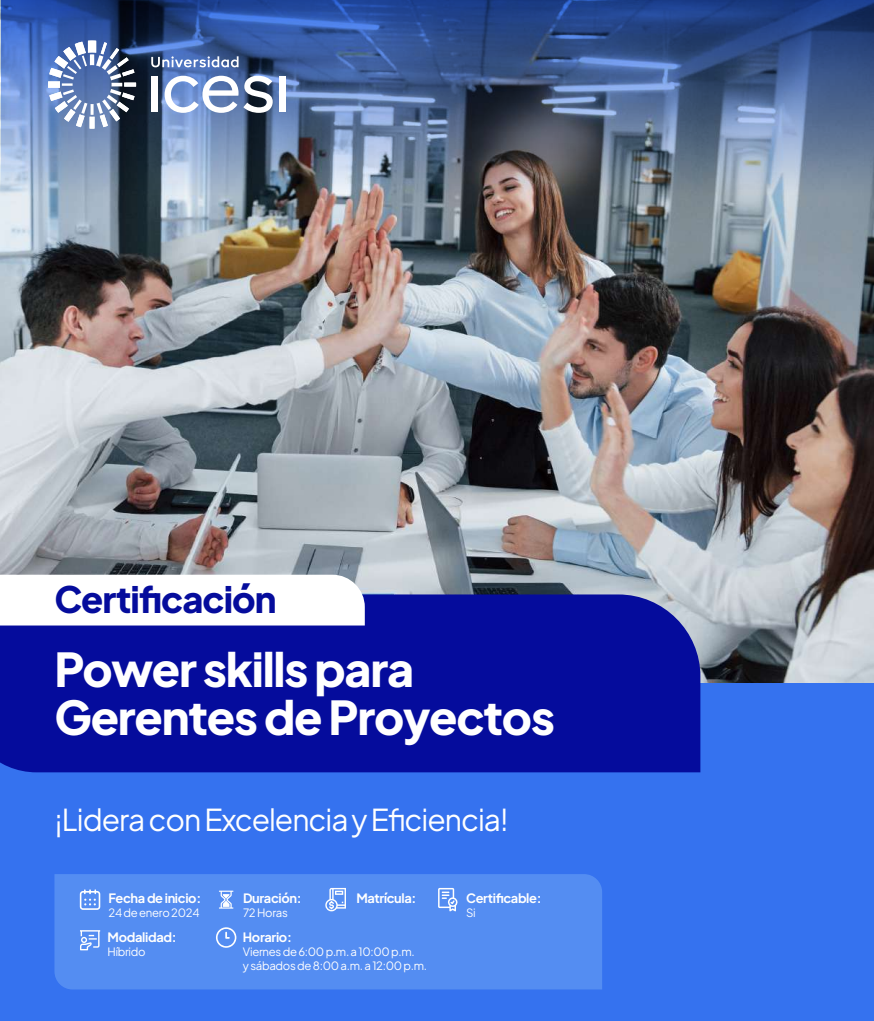
<style>
.page{position:relative;width:874px;height:1021px;background:#fff}
.page>*{position:absolute;margin:0;border:0;box-sizing:border-box;transform-origin:0 0}
.t1{font:800 46.5px/48px "Plus Jakarta Sans";letter-spacing:-.025em;color:#fff}
.t2{font:800 36.3px "Plus Jakarta Sans";letter-spacing:-.025em;color:#050c9c}
.t3{font:30px "Plus Jakarta Sans";letter-spacing:-.035em;color:#fff}
.t4{font:700 12.9px "Plus Jakarta Sans";letter-spacing:-.025em;color:#fff}
.t5{font:11.4px/13.6px "Plus Jakarta Sans";letter-spacing:-.025em;color:#fff}
</style>
<div class="page">
<img style="left:0;top:0;width:874px;height:683px">
<div style="left:0;top:683px;width:874px;height:337px;background:#3572ef"></div>
<img style="left:1px;top:0;width:873px;height:193px">
<div style="left:0;top:594px;width:700px;height:178px;background:#050c9c"></div>
<svg style="left:0;top:574px;width:365px;height:51px"></svg>
<div style="left:54px;top:874px;width:548px;height:115px;background:#548df2"></div>
<svg style="left:80px;top:889px;width:20px;height:20px"></svg>
<svg style="left:216px;top:927px;width:20px;height:20px"></svg>
<svg style="left:219px;top:890px;width:14px;height:18px"></svg>
<svg style="left:438px;top:887px;width:19px;height:24px"></svg>
<svg style="left:325px;top:887px;width:21px;height:24px"></svg>
<svg style="left:80px;top:929px;width:20px;height:21px"></svg>
<svg style="left:48px;top:41px;width:88px;height:88px"></svg>
<div style="left:151px;top:77px;width:6px;height:35px;background:#fff"></div>
<svg style="left:165px;top:76px;width:108px;height:37px"></svg>
<div style="left:280px;top:77px;width:6px;height:35px;background:#fff"></div>
<svg style="left:151px;top:56px;width:87px;height:11px"></svg>
<h2 class="t2" style="left:54px;top:566px;width:224px">Certificación</h2>
<h1 class="t1" style="left:54px;top:638px;width:502px">Power skills para<br>Gerentes de Proyectos</h1>
<h3 class="t3" style="left:54px;top:795px;width:455px">¡Lidera con Excelencia y Eficiencia!</h3>
<p class="t4" style="left:243px;top:886px;width:60px">Duración:</p>
<p class="t4" style="left:356px;top:886px;width:61px">Matrícula:</p>
<p class="t4" style="left:466px;top:886px;width:77px">Certificable:</p>
<p class="t4" style="left:109px;top:886px;width:94px">Fecha de inicio:</p>
<p class="t5" style="left:109px;top:904px;width:92px">24 de enero 2024</p>
<p class="t5" style="left:108px;top:943px;width:40px">Híbrido</p>
<p class="t5" style="left:243px;top:943px;width:186px">Viernes de 6:00 p.m. a 10:00 p.m.<br>y sábados de 8:00 a.m. a 12:00 p.m.</p>
<p class="t5" style="left:243px;top:904px;width:46px">72 Horas</p>
<p class="t5" style="left:466px;top:904px;width:11px">Si</p>
<p class="t4" style="left:108px;top:925px;width:70px">Modalidad:</p>
<p class="t4" style="left:243px;top:925px;width:51px">Horario:</p>
</div>
